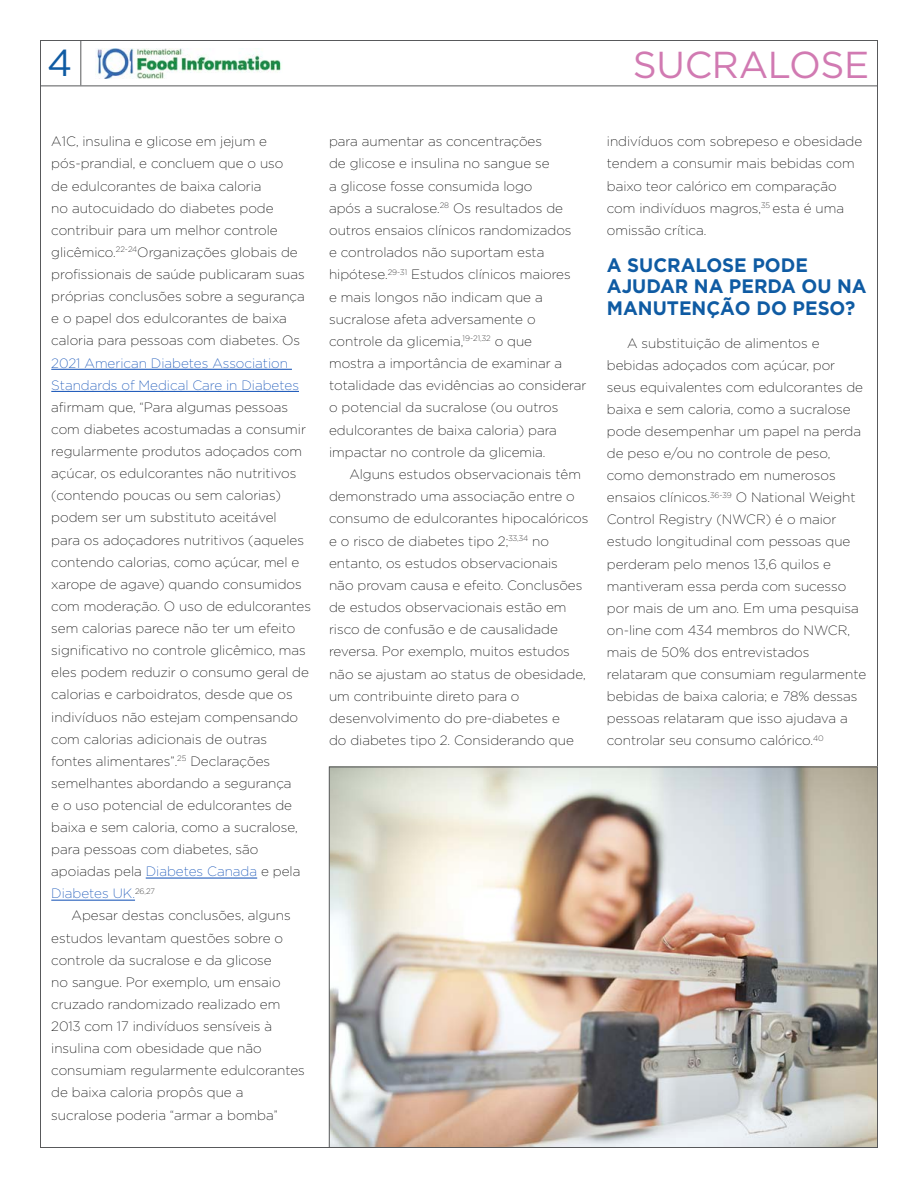
<style>
.page{position:relative;width:918px;height:1188px;background:#fff}
.page>*{position:absolute;margin:0;border:0;box-sizing:border-box;transform-origin:0 0}
.t1{font:37.5px "Gotham";letter-spacing:-.01em;color:#d17ab2}
.t2{font:37.5px "Gotham";color:#0f5ba3}
.t3{font:700 19.5px/21.3px "Gotham";color:#0f5ba3;scale:.96 1}
.t4{font:200 13.5px/22px "Gotham";color:#000}
.t5{font:200 13.5px/22.2px "Gotham";color:#0b4cb4}
.s1{color:#0b4cb4}
</style>
<div class="page">
<hr style="left:40px;top:86px;width:838px;height:1px;background:#58595b">
<hr style="left:81px;top:40px;width:1px;height:45px;background:#58595b">
<img style="left:97px;top:49px;width:185px;height:29px">
<hr style="left:51px;top:369px;width:241px;height:1px;background:#0b4cb4">
<hr style="left:51px;top:391px;width:248px;height:1px;background:#0b4cb4">
<hr style="left:146px;top:878px;width:111px;height:1px;background:#0b4cb4">
<hr style="left:51px;top:900px;width:84px;height:1px;background:#0b4cb4">
<img style="left:331px;top:769px;width:545px;height:377px">
<h1 class="t2" style="left:47px;top:42px;width:27px">4</h1>
<h1 class="t1" style="left:633px;top:44px;width:238px">SUCRALOSE</h1>
<p class="t4" style="left:51px;top:130px;width:255px">A1C, insulina e glicose em jejum e pós-prandial, e concluem que o uso<br>de edulcorantes de baixa caloria<br>no autocuidado do diabetes pode contribuir para um melhor controle glicêmico.<sup>22-24</sup>Organizações globais de profissionais de saúde publicaram suas próprias conclusões sobre a segurança e o papel dos edulcorantes de baixa caloria para pessoas com diabetes. Os</p>
<p class="t5" style="left:51px;top:351px;width:249px">2021 American Diabetes Association<br>Standards of Medical Care in Diabetes</p>
<p class="t4" style="left:51px;top:396px;width:238px">afirmam que, “Para algumas pessoas</p>
<p class="t4" style="left:51px;top:418px;width:256px">com diabetes acostumadas a consumir</p>
<p class="t4" style="left:51px;top:440px;width:252px">regularmente produtos adoçados com</p>
<p class="t4" style="left:51px;top:462px;width:247px">açúcar, os edulcorantes não nutritivos</p>
<p class="t4" style="left:51px;top:484px;width:231px">(contendo poucas ou sem calorias)</p>
<p class="t4" style="left:51px;top:506px;width:227px">podem ser um substituto aceitável</p>
<p class="t4" style="left:51px;top:529px;width:254px">para os adoçadores nutritivos (aqueles</p>
<p class="t4" style="left:51px;top:551px;width:250px">contendo calorias, como açúcar, mel e</p>
<p class="t4" style="left:51px;top:573px;width:252px">xarope de agave) quando consumidos</p>
<p class="t4" style="left:51px;top:595px;width:261px">com moderação. O uso de edulcorantes</p>
<p class="t4" style="left:51px;top:617px;width:245px">sem calorias parece não ter um efeito</p>
<p class="t4" style="left:51px;top:639px;width:256px">significativo no controle glicêmico, mas</p>
<p class="t4" style="left:51px;top:661px;width:259px">eles podem reduzir o consumo geral de</p>
<p class="t4" style="left:51px;top:683px;width:243px">calorias e carboidratos, desde que os</p>
<p class="t4" style="left:51px;top:706px;width:248px">indivíduos não estejam compensando</p>
<p class="t4" style="left:51px;top:728px;width:217px">com calorias adicionais de outras</p>
<p class="t4" style="left:51px;top:750px;width:220px">fontes alimentares”.<sup>25</sup> Declarações</p>
<p class="t4" style="left:51px;top:772px;width:242px">semelhantes abordando a segurança</p>
<p class="t4" style="left:51px;top:794px;width:242px">e o uso potencial de edulcorantes de</p>
<p class="t4" style="left:51px;top:816px;width:248px">baixa e sem caloria, como a sucralose,</p>
<p class="t4" style="left:51px;top:838px;width:209px">para pessoas com diabetes, são</p>
<p class="t4" style="left:51px;top:860px;width:251px">apoiadas pela <span class="s1">Diabetes Canada</span> e pela</p>
<p class="t5" style="left:51px;top:882px;width:105px">Diabetes UK.<sup>26,27</sup></p>
<p class="t4" style="left:72px;top:905px;width:221px">Apesar destas conclusões, alguns</p>
<p class="t4" style="left:51px;top:927px;width:233px">estudos levantam questões sobre o</p>
<p class="t4" style="left:51px;top:949px;width:222px">controle da sucralose e da glicose</p>
<p class="t4" style="left:51px;top:971px;width:231px">no sangue. Por exemplo, um ensaio</p>
<p class="t4" style="left:51px;top:993px;width:231px">cruzado randomizado realizado em</p>
<p class="t4" style="left:51px;top:1015px;width:222px">2013 com 17 indivíduos sensíveis à</p>
<p class="t4" style="left:51px;top:1037px;width:212px">insulina com obesidade que não</p>
<p class="t4" style="left:51px;top:1059px;width:255px">consumiam regularmente edulcorantes</p>
<p class="t4" style="left:51px;top:1082px;width:194px">de baixa caloria propôs que a</p>
<p class="t4" style="left:51px;top:1104px;width:228px">sucralose poderia “armar a bomba”</p>
<p class="t4" style="left:329px;top:130px;width:259px">para aumentar as concentrações<br>de glicose e insulina no sangue se<br>a glicose fosse consumida logo<br>após a sucralose.<sup>28</sup> Os resultados de outros ensaios clínicos randomizados<br>e controlados não suportam esta hipótese.<sup>29-31</sup> Estudos clínicos maiores<br>e mais longos não indicam que a sucralose afeta adversamente o controle da glicemia,<sup>19-21,32</sup> o que<br>mostra a importância de examinar a totalidade das evidências ao considerar o potencial da sucralose (ou outros edulcorantes de baixa caloria) para impactar no controle da glicemia.</p>
<p class="t4" style="left:329px;top:463px;width:261px;text-indent:20px">Alguns estudos observacionais têm demonstrado uma associação entre o consumo de edulcorantes hipocalóricos e o risco de diabetes tipo 2;<sup>33,34</sup> no entanto, os estudos observacionais<br>não provam causa e efeito. Conclusões de estudos observacionais estão em risco de confusão e de causalidade reversa. Por exemplo, muitos estudos não se ajustam ao status de obesidade, um contribuinte direto para o desenvolvimento do pre-diabetes e<br>do diabetes tipo 2. Considerando que</p>
<p class="t4" style="left:607px;top:130px;width:257px">indivíduos com sobrepeso e obesidade tendem a consumir mais bebidas com baixo teor calórico em comparação com indivíduos magros,<sup>35</sup> esta é uma omissão crítica.</p>
<h2 class="t3" style="left:607px;top:254px;width:272px">A SUCRALOSE PODE<br>AJUDAR NA PERDA OU NA<br>MANUTENÇÃO DO PESO?</h2>
<p class="t4" style="left:607px;top:332px;width:261px;text-indent:20px">A substituição de alimentos e bebidas adoçados com açúcar, por seus equivalentes com edulcorantes de baixa e sem caloria, como a sucralose pode desempenhar um papel na perda de peso e/ou no controle de peso, como demonstrado em numerosos ensaios clínicos.<sup>36-39</sup> O National Weight Control Registry (NWCR) é o maior estudo longitudinal com pessoas que perderam pelo menos 13,6 quilos e mantiveram essa perda com sucesso por mais de um ano. Em uma pesquisa on-line com 434 membros do NWCR, mais de 50% dos entrevistados relataram que consumiam regularmente bebidas de baixa caloria; e 78% dessas pessoas relataram que isso ajudava a controlar seu consumo calórico.<sup>40</sup></p>
</div>
